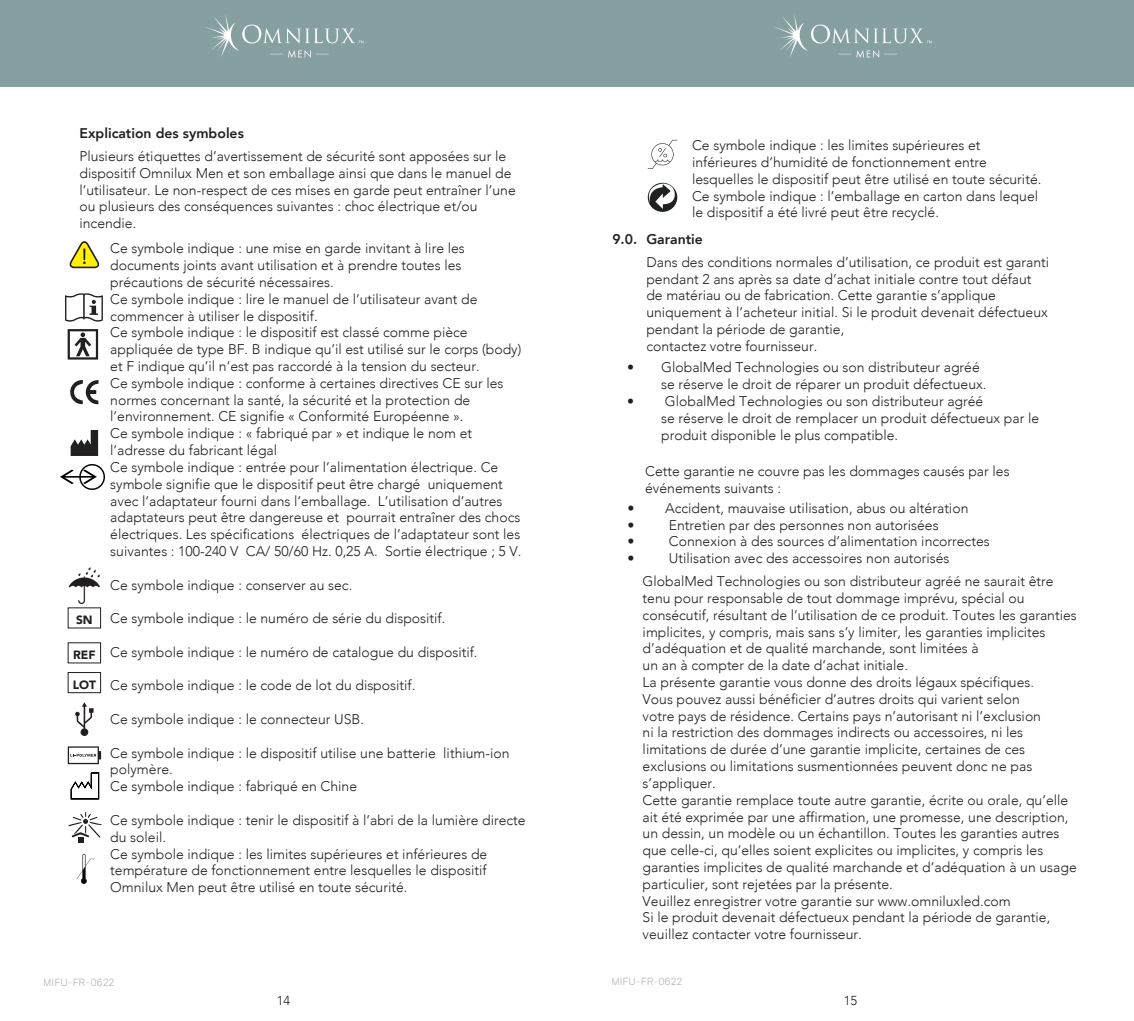
<style>
.page{position:relative;width:1134px;height:1021px;background:#fff}
.page>*{position:absolute;margin:0;border:0;box-sizing:border-box;transform-origin:0 0}
.t1{font:300 14px/16.8px "Avenir";color:#231f20}
.t2{font:800 14px "Avenir";color:#231f20}
.t3{font:300 13px "Avenir";color:#231f20}
.t4{font:900 12px "Avenir";color:#231f20}
.t5{font:300 10px "Neufile Grotesk";color:#aaa}
</style>
<div class="page">
<svg style="left:69px;top:241px;width:30px;height:27px"></svg>
<svg style="left:68px;top:329px;width:30px;height:30px"></svg>
<svg style="left:70px;top:380px;width:29px;height:24px"></svg>
<svg style="left:71px;top:430px;width:27px;height:26px"></svg>
<div style="left:68px;top:672px;width:33px;height:21px;border:1px solid #231f20"></div>
<svg style="left:68px;top:746px;width:33px;height:53px"></svg>
<svg style="left:69px;top:812px;width:33px;height:30px"></svg>
<svg style="left:77px;top:853px;width:17px;height:30px"></svg>
<svg style="left:648px;top:140px;width:29px;height:29px"></svg>
<svg style="left:648px;top:183px;width:29px;height:29px"></svg>
<svg style="left:65px;top:293px;width:38px;height:28px"></svg>
<img style="left:767px;top:0;width:170px;height:62px">
<img style="left:199px;top:0;width:169px;height:62px">
<img style="left:68px;top:567px;width:32px;height:38px">
<img style="left:61px;top:464px;width:43px;height:25px">
<svg style="left:75px;top:702px;width:19px;height:34px"></svg>
<p class="t2" style="left:80px;top:123px;width:166px">Explication des symboles</p>
<p class="t1" style="left:80px;top:148px;width:438px">Plusieurs étiquettes d’avertissement de sécurité sont apposées sur le dispositif Omnilux Men et son emballage ainsi que dans le manuel de l’utilisateur. Le non-respect de ces mises en garde peut entraîner l’une ou plusieurs des conséquences suivantes : choc électrique et/ou incendie.</p>
<p class="t1" style="left:110px;top:240px;width:413px">Ce symbole indique : une mise en garde invitant à lire les documents joints avant utilisation et à prendre toutes les précautions de sécurité nécessaires.<br>Ce symbole indique : lire le manuel de l’utilisateur avant de commencer à utiliser le dispositif.<br>Ce symbole indique : le dispositif est classé comme pièce appliquée de type BF. B indique qu’il est utilisé sur le corps (body) et F indique qu’il n’est pas raccordé à la tension du secteur.<br>Ce symbole indique : conforme à certaines directives CE sur les normes concernant la santé, la sécurité et la protection de l’environnement. CE signifie « Conformité Européenne ».<br>Ce symbole indique : « fabriqué par » et indique le nom et l’adresse du fabricant légal<br>Ce symbole indique : entrée pour l’alimentation électrique. Ce symbole signifie que le dispositif peut être chargé uniquement avec l’adaptateur fourni dans l’emballage. L’utilisation d’autres adaptateurs peut être dangereuse et pourrait entraîner des chocs électriques. Les spécifications électriques de l’adaptateur sont les suivantes : 100-240 V CA/ 50/60 Hz. 0,25 A. Sortie électrique ; 5 V.</p>
<p class="t1" style="left:110px;top:576px;width:244px">Ce symbole indique : conserver au sec.</p>
<p class="t1" style="left:110px;top:610px;width:337px">Ce symbole indique : le numéro de série du dispositif.</p>
<p class="t1" style="left:110px;top:643px;width:369px">Ce symbole indique : le numéro de catalogue du dispositif.</p>
<p class="t1" style="left:110px;top:677px;width:307px">Ce symbole indique : le code de lot du dispositif.</p>
<p class="t1" style="left:110px;top:710px;width:255px">Ce symbole indique : le connecteur USB.</p>
<p class="t1" style="left:110px;top:744px;width:401px">Ce symbole indique : le dispositif utilise une batterie lithium-ion polymère.<br>Ce symbole indique : fabriqué en Chine</p>
<p class="t1" style="left:110px;top:811px;width:417px">Ce symbole indique : tenir le dispositif à l’abri de la lumière directe du soleil.<br>Ce symbole indique : les limites supérieures et inférieures de température de fonctionnement entre lesquelles le dispositif Omnilux Men peut être utilisé en toute sécurité.</p>
<p class="t4" style="left:76px;top:609px;width:18px">SN</p>
<p class="t4" style="left:73px;top:644px;width:24px">REF</p>
<p class="t4" style="left:73px;top:674px;width:25px">LOT</p>
<p class="t1" style="left:692px;top:137px;width:351px">Ce symbole indique : les limites supérieures et inférieures d’humidité de fonctionnement entre lesquelles le dispositif peut être utilisé en toute sécurité.<br>Ce symbole indique : l’emballage en carton dans lequel le dispositif a été livré peut être recyclé.</p>
<p class="t2" style="left:612px;top:228px;width:92px">9.0. Garantie</p>
<p class="t1" style="left:646px;top:253px;width:404px">Dans des conditions normales d’utilisation, ce produit est garanti pendant 2 ans après sa date d’achat initiale contre tout défaut de matériau ou de fabrication. Cette garantie s’applique uniquement à l’acheteur initial. Si le produit devenait défectueux pendant la période de garantie,<br>contactez votre fournisseur.</p>
<p class="t1" style="left:661px;top:359px;width:327px;text-indent:-34px">• GlobalMed Technologies ou son distributeur agréé se réserve le droit de réparer un produit défectueux.</p>
<p class="t1" style="left:661px;top:393px;width:379px;text-indent:-34px">• GlobalMed Technologies ou son distributeur agréé<br>se réserve le droit de remplacer un produit défectueux par le produit disponible le plus compatible.</p>
<p class="t1" style="left:645px;top:463px;width:366px">Cette garantie ne couvre pas les dommages causés par les événements suivants :</p>
<p class="t1" style="left:627px;top:499px;width:342px">• Accident, mauvaise utilisation, abus ou altération •</p>
<p class="t1" style="left:669px;top:516px;width:271px">Entretien par des personnes non autorisées</p>
<p class="t1" style="left:627px;top:533px;width:8px">•</p>
<p class="t1" style="left:669px;top:533px;width:322px">Connexion à des sources d’alimentation incorrectes</p>
<p class="t1" style="left:627px;top:550px;width:8px">•</p>
<p class="t1" style="left:643px;top:547px;width:412px;line-height:23px;text-indent:26px">Utilisation avec des accessoires non autorisés<br>GlobalMed Technologies ou son distributeur agréé ne saurait être</p>
<p class="t1" style="left:643px;top:590px;width:436px">tenu pour responsable de tout dommage imprévu, spécial ou consécutif, résultant de l’utilisation de ce produit. Toutes les garanties implicites, y compris, mais sans s’y limiter, les garanties implicites d’adéquation et de qualité marchande, sont limitées à<br>un an à compter de la date d’achat initiale.<br>La présente garantie vous donne des droits légaux spécifiques.<br>Vous pouvez aussi bénéficier d’autres droits qui varient selon<br>votre pays de résidence. Certains pays n’autorisant ni l’exclusion<br>ni la restriction des dommages indirects ou accessoires, ni les limitations de durée d’une garantie implicite, certaines de ces exclusions ou limitations susmentionnées peuvent donc ne pas s’appliquer.<br>Cette garantie remplace toute autre garantie, écrite ou orale, qu’elle ait été exprimée par une affirmation, une promesse, une description, un dessin, un modèle ou un échantillon. Toutes les garanties autres que celle-ci, qu’elles soient explicites ou implicites, y compris les garanties implicites de qualité marchande et d’adéquation à un usage particulier, sont rejetées par la présente.<br>Veuillez enregistrer votre garantie sur www.omniluxled.com<br>Si le produit devenait défectueux pendant la période de garantie, veuillez contacter votre fournisseur.</p>
<p class="t5" style="left:43px;top:976px;width:73px">MIFU-FR-0622</p>
<p class="t5" style="left:611px;top:975px;width:73px">MIFU-FR-0622</p>
<p class="t3" style="left:277px;top:992px;width:15px">14</p>
<p class="t3" style="left:844px;top:992px;width:15px">15</p>
</div>
